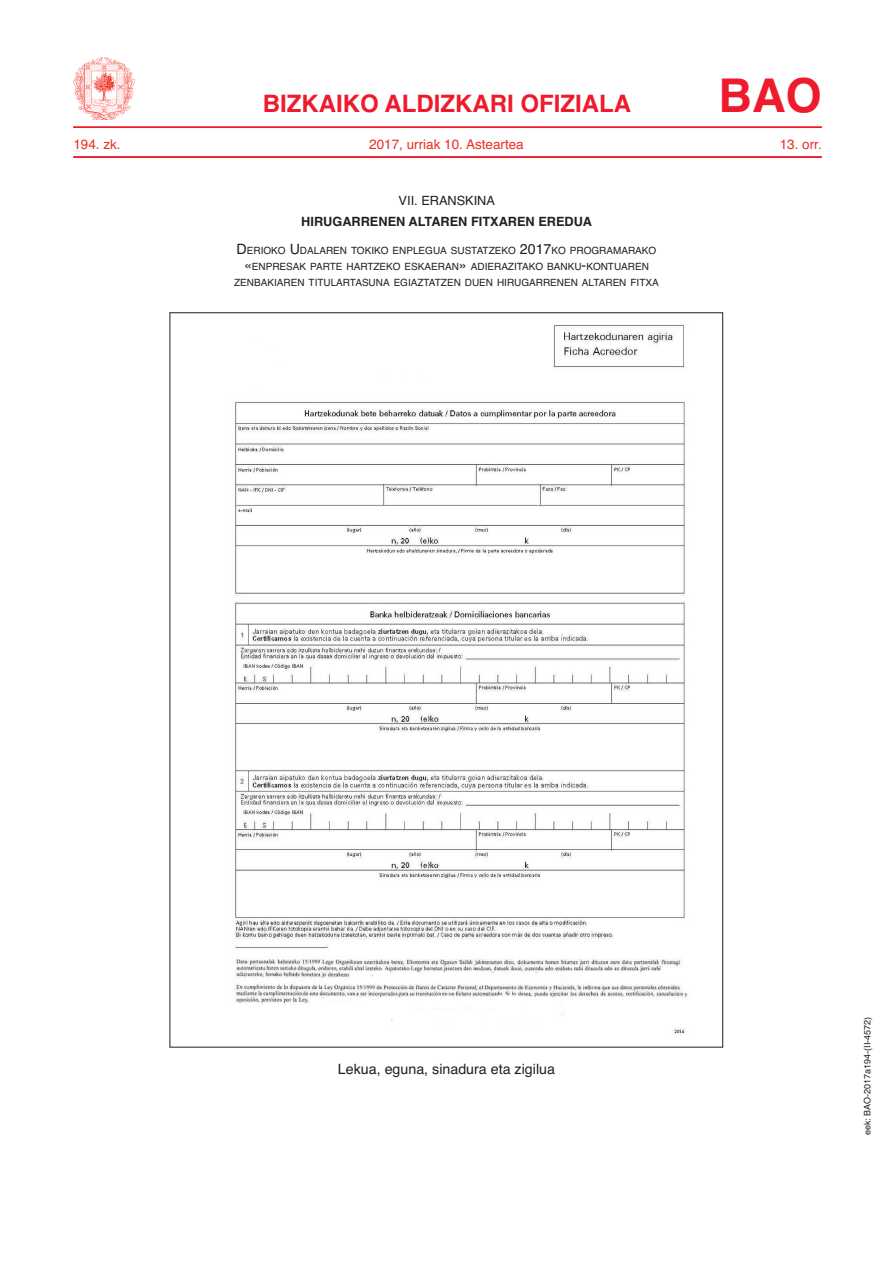
<style>
.page{position:relative;width:893px;height:1263px;background:#fff}
.page>*{position:absolute;margin:0;border:0;box-sizing:border-box;transform-origin:0 0}
.t1{font:700 46.5px "Helvetica";color:#ee1b2c}
.t2{font:700 24px "Helvetica";color:#ee1b2c}
.t3{font:14.25px "Helvetica";color:#231f20}
.t4{font:13.5px "Helvetica";color:#ee2e22}
.t5{font:700 12.75px "Helvetica";color:#231f20}
.t6{font:12.75px "Helvetica";color:#231f20}
.t7{font:10.05px/15.8px "Helvetica";color:#231f20;text-align:center}
.t8{font:9px "Helvetica";color:#231f20}
.s1{font-size:14.25px}
</style>
<div class="page">
<hr style="left:73px;top:126px;width:749px;height:2px;background:#ee1b2c">
<hr style="left:73px;top:156px;width:749px;height:2px;background:#ee1b2c">
<img style="left:74px;top:58px;width:61px;height:61px">
<img style="left:234px;top:325px;width:454px;height:709px">
<h2 class="t2" style="left:263px;top:84px;width:370px">BIZKAIKO ALDIZKARI OFIZIALA</h2>
<h1 class="t1" style="left:718px;top:58px;width:105px">BAO</h1>
<h3 class="t4" style="left:73px;top:134px;width:49px">194. zk.</h3>
<h3 class="t4" style="left:369px;top:134px;width:156px">2017, urriak 10. Asteartea</h3>
<h3 class="t4" style="left:780px;top:134px;width:44px">13. orr.</h3>
<p class="t6" style="left:399px;top:191px;width:98px">VII. ERANSKINA</p>
<p class="t5" style="left:301px;top:211px;width:292px">HIRUGARRENEN ALTAREN FITXAREN EREDUA</p>
<p class="t7" style="left:234px;top:243px;width:426px"><span class="s1">D</span>ERIOKO <span class="s1">U</span>DALAREN TOKIKO ENPLEGUA SUSTATZEKO <span class="s1">2017</span>KO PROGRAMARAKO <span class="s1">«</span>ENPRESAK PARTE HARTZEKO ESKAERAN<span class="s1">»</span> ADIERAZITAKO BANKU <span class="s1">-</span>KONTUAREN<br>ZENBAKIAREN TITU LARTASU NA EGIAZTATZEN DU EN HIRUGARRENEN ALTAREN FITXA</p>
<h3 class="t3" style="left:338px;top:1058px;width:219px">Lekua, eguna, sinadura eta zigilua</h3>
<p class="t8" style="left:860px;top:1135px;width:120px;rotate:-90deg">eek: BAO-2017a194-(II-4572)</p>
</div>
